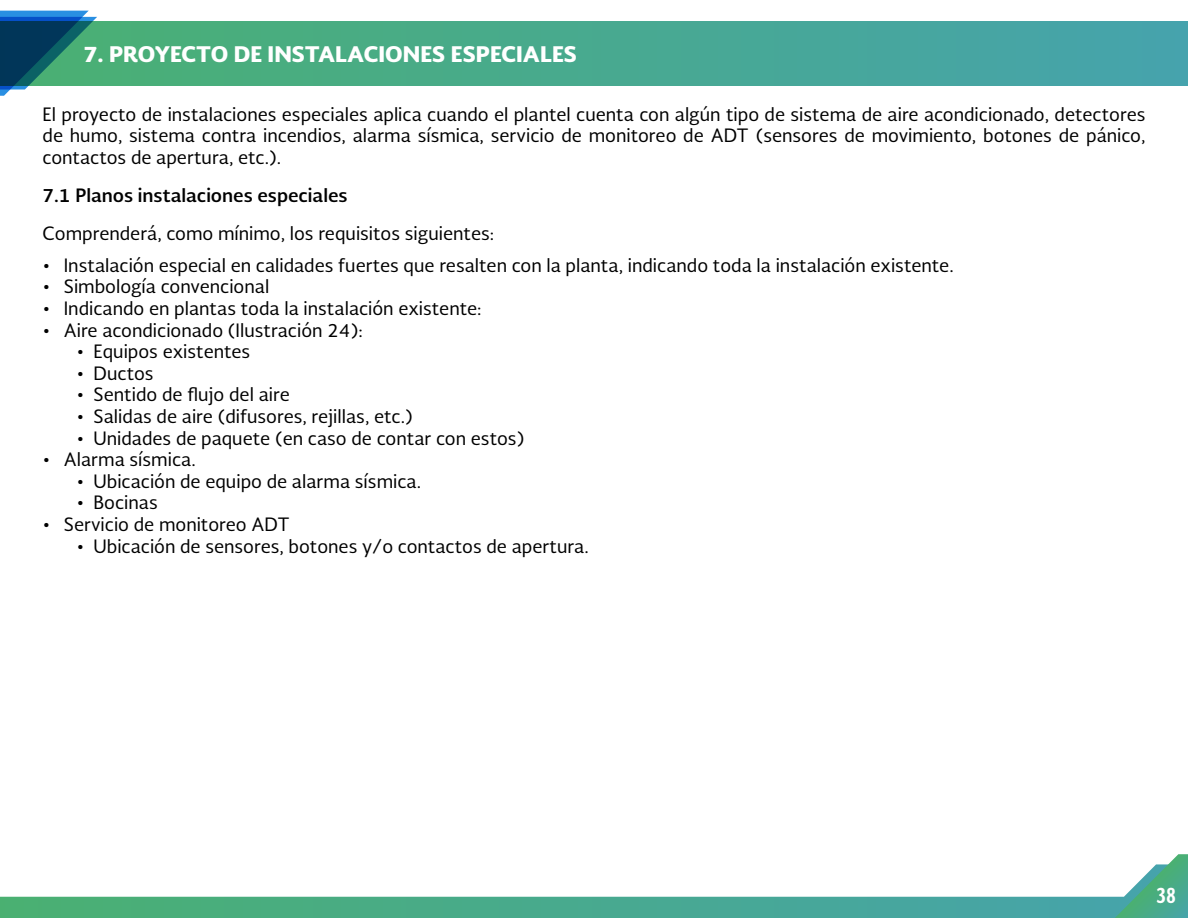
<style>
.page{position:relative;width:1188px;height:918px;background:#fff}
.page>*{position:absolute;margin:0;border:0;box-sizing:border-box;transform-origin:0 0}
.t1{font:900 21px "Soberana Sans";color:#fff}
.t2{font:700 21px "Soberana Sans Condensed";color:#fff}
.t3{font:18px/21.6px "Soberana Sans";color:#000;text-align:justify}
.t4{font:700 18px "Soberana Sans";color:#000}
</style>
<div class="page">
<div style="left:0;top:22px;width:1188px;height:63px;background:linear-gradient(to right,#4ab071,#46a3ad)"></div>
<svg style="left:0;top:11px;width:97px;height:85px;background:#367c84"></svg>
<svg style="left:0;top:896px;width:1115px;height:22px;background:#4eac91"></svg>
<svg style="left:1115px;top:854px;width:73px;height:64px"></svg>
<p class="t1" style="left:84px;top:39px;width:495px">7. PROYECTO DE INSTALACIONES ESPECIALES</p>
<p class="t3" style="left:43px;top:103px;width:1105px">El proyecto de instalaciones especiales aplica cuando el plantel cuenta con algún tipo de sistema de aire acondicionado, detectores de humo, sistema contra incendios, alarma sísmica, servicio de monitoreo de ADT (sensores de movimiento, botones de pánico, contactos de apertura, etc.).</p>
<p class="t4" style="left:43px;top:183px;width:307px">7.1 Planos instalaciones especiales</p>
<p class="t3" style="left:43px;top:222px;width:453px">Comprenderá, como mínimo, los requisitos siguientes:</p>
<p class="t3" style="left:43px;top:254px;width:913px">• Instalación especial en calidades fuertes que resalten con la planta, indicando toda la instalación existente.</p>
<p class="t3" style="left:43px;top:275px;width:228px">• Simbología convencional</p>
<p class="t3" style="left:43px;top:297px;width:441px">• Indicando en plantas toda la instalación existente:</p>
<p class="t3" style="left:43px;top:319px;width:322px">• Aire acondicionado (Ilustración 24):</p>
<p class="t3" style="left:77px;top:340px;width:175px">• Equipos existentes</p>
<p class="t3" style="left:77px;top:362px;width:79px">• Ductos</p>
<p class="t3" style="left:77px;top:383px;width:215px">• Sentido de flujo del aire</p>
<p class="t3" style="left:77px;top:405px;width:338px">• Salidas de aire (difusores, rejillas, etc.)</p>
<p class="t3" style="left:77px;top:427px;width:449px">• Unidades de paquete (en caso de contar con estos)</p>
<p class="t3" style="left:43px;top:448px;width:155px">• Alarma sísmica.</p>
<p class="t3" style="left:77px;top:470px;width:346px">• Ubicación de equipo de alarma sísmica.</p>
<p class="t3" style="left:77px;top:491px;width:83px">• Bocinas</p>
<p class="t3" style="left:43px;top:513px;width:249px">• Servicio de monitoreo ADT</p>
<p class="t3" style="left:77px;top:535px;width:514px">• Ubicación de sensores, botones y/o contactos de apertura.</p>
<p class="t2" style="left:1156px;top:881px;width:21px">38</p>
</div>
